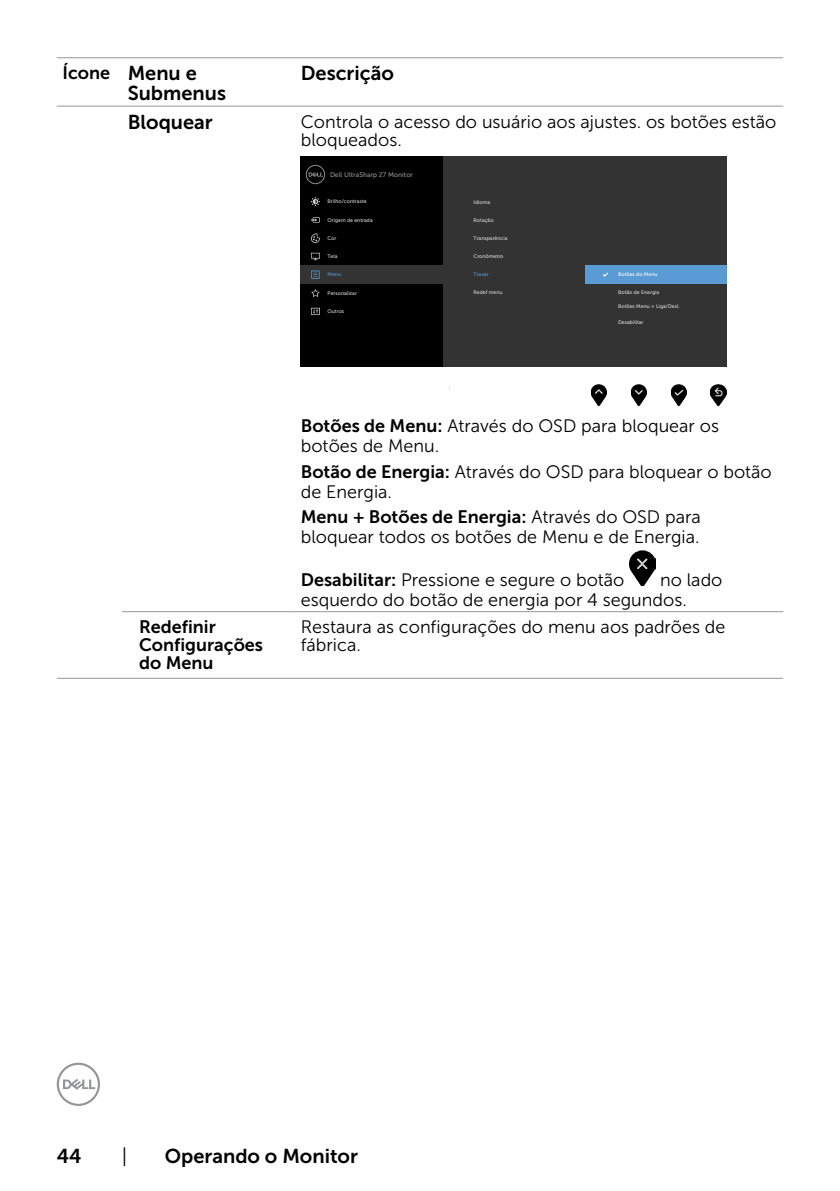
<style>
.page{position:relative;width:840px;height:1191px;background:#fff}
.page>*{position:absolute;margin:0;border:0;box-sizing:border-box;transform-origin:0 0}
.Table_Head{font:20px/20px "Museo Sans For Dell 700";color:#000}
.t1{font:20px "Museo Sans For Dell 300";color:#000}
.Table_Paragraph{font:18px/20px "Museo Sans For Dell 300";color:#000}
.Table_Paragraph-Inde{font:18px/18px "Museo Sans For Dell 700";color:#000}
.table_paragraph_OSD{font:18px "Museo Sans For Dell 700";color:#000}
.t2{font:6.8px "Museo Sans For Dell 500";color:#939393}
.t3{font:5.2px "Museo Sans For Dell 500";color:#d9d9d9}
.t4{font:5.2px "Museo Sans For Dell 500";color:#fff}
.t5{font:5.2px "Museo Sans For Dell 500";color:#5b9bd5}
.s1{font-family:"Museo Sans For Dell 700"}
</style>
<div class="page">
<svg style="left:57px;top:1062px;width:43px;height:44px"></svg>
<hr style="left:57px;top:106px;width:65px;height:1px;background:#939598">
<hr style="left:122px;top:106px;width:173px;height:1px;background:#939598">
<hr style="left:295px;top:106px;width:487px;height:1px;background:#939598">
<hr style="left:57px;top:57px;width:65px;height:1px;background:#939598">
<hr style="left:122px;top:57px;width:173px;height:1px;background:#939598">
<hr style="left:295px;top:57px;width:487px;height:1px;background:#939598">
<hr style="left:122px;top:611px;width:173px;height:1px;background:#939598">
<hr style="left:295px;top:611px;width:487px;height:1px;background:#939598">
<hr style="left:57px;top:678px;width:65px;height:1px;background:#939598">
<hr style="left:122px;top:678px;width:173px;height:1px;background:#939598">
<hr style="left:295px;top:678px;width:487px;height:1px;background:#939598">
<div style="left:300px;top:156px;width:426px;height:210px;background:#333"></div>
<div style="left:300px;top:156px;width:142px;height:36px;background:#000"></div>
<svg style="left:305px;top:165px;width:20px;height:19px"></svg>
<div style="left:300px;top:211px;width:142px;height:18px;background:#000"></div>
<div style="left:300px;top:229px;width:142px;height:18px;background:#000"></div>
<div style="left:300px;top:247px;width:142px;height:18px;background:#000"></div>
<div style="left:300px;top:284px;width:142px;height:18px;background:#000"></div>
<div style="left:300px;top:302px;width:142px;height:18px;background:#000"></div>
<div style="left:300px;top:320px;width:142px;height:19px;background:#000"></div>
<div style="left:300px;top:339px;width:142px;height:18px;background:#000"></div>
<div style="left:300px;top:357px;width:142px;height:9px;background:#000"></div>
<div style="left:300px;top:192px;width:142px;height:19px;background:#000"></div>
<div style="left:584px;top:265px;width:142px;height:19px;background:#5b9bd5"></div>
<svg style="left:311px;top:217px;width:9px;height:6px"></svg>
<svg style="left:311px;top:253px;width:9px;height:7px"></svg>
<svg style="left:311px;top:270px;width:8px;height:9px"></svg>
<svg style="left:311px;top:289px;width:8px;height:8px"></svg>
<svg style="left:311px;top:308px;width:9px;height:7px"></svg>
<svg style="left:311px;top:197px;width:9px;height:9px"></svg>
<svg style="left:311px;top:233px;width:9px;height:10px"></svg>
<img style="left:591px;top:384px;width:15px;height:21px">
<img style="left:631px;top:384px;width:15px;height:21px">
<img style="left:671px;top:384px;width:15px;height:21px">
<img style="left:710px;top:384px;width:16px;height:21px">
<img style="left:629px;top:551px;width:26px;height:35px">
<p class="table_paragraph_OSD" style="left:62px;top:62px;width:49px">Ícone</p>
<p class="Table_Head" style="left:128px;top:63px;width:100px">Menu e<br>Submenus</p>
<p class="Table_Head" style="left:300px;top:63px;width:95px">Descrição</p>
<p class="Table_Head" style="left:128px;top:112px;width:87px">Bloquear</p>
<p class="Table_Paragraph" style="left:300px;top:112px;width:477px;line-height:18px">Controla o acesso do usuário aos ajustes. os botões estão bloqueados.</p>
<p class="t2" style="left:330px;top:171px;width:84px">Dell UltraSharp 27 Monitor</p>
<p class="t3" style="left:327px;top:199px;width:41px">Brilho/contraste</p>
<p class="t3" style="left:327px;top:217px;width:47px">Origem de entrada</p>
<p class="t3" style="left:327px;top:235px;width:10px">Cor</p>
<p class="t3" style="left:327px;top:253px;width:12px">Tela</p>
<p class="t5" style="left:327px;top:272px;width:15px">Menu</p>
<p class="t3" style="left:327px;top:308px;width:18px">Outros</p>
<p class="t3" style="left:327px;top:290px;width:31px">Personalizar</p>
<p class="t3" style="left:473px;top:199px;width:18px">Idioma</p>
<p class="t3" style="left:473px;top:235px;width:35px">Transparência</p>
<p class="t3" style="left:473px;top:254px;width:31px">Cronômetro</p>
<p class="t5" style="left:473px;top:272px;width:17px">Travar</p>
<p class="t3" style="left:473px;top:290px;width:31px">Redef menu</p>
<p class="t3" style="left:617px;top:290px;width:42px">Botão de Energia</p>
<p class="t3" style="left:617px;top:304px;width:63px">Botões Menu + Liga/Desl.</p>
<p class="t3" style="left:617px;top:319px;width:27px">Desabilitar</p>
<p class="t3" style="left:473px;top:217px;width:21px">Rotação</p>
<p class="t4" style="left:617px;top:272px;width:41px">Botões do Menu</p>
<p class="Table_Paragraph" style="left:300px;top:416px;width:419px"><span class="s1">Botões de Menu:</span> Através do OSD para bloquear os botões de Menu.</p>
<p class="Table_Paragraph" style="left:300px;top:461px;width:472px"><span class="s1">Botão de Energia:</span> Através do OSD para bloquear o botão de Energia.</p>
<p class="Table_Paragraph" style="left:300px;top:507px;width:401px"><span class="s1">Menu + Botões de Energia:</span> Através do OSD para bloquear todos os botões de Menu e de Energia.</p>
<p class="Table_Paragraph" style="left:300px;top:570px;width:325px"><span class="s1">Desabilitar:</span> Pressione e segure o botão</p>
<p class="Table_Paragraph" style="left:300px;top:570px;width:423px;text-indent:359px">no lado esquerdo do botão de energia por 4 segundos.</p>
<p class="Table_Paragraph-Inde" style="left:139px;top:617px;width:125px">Redefinir<br>Configurações do Menu</p>
<p class="Table_Paragraph" style="left:300px;top:617px;width:426px;line-height:18px">Restaura as configurações do menu aos padrões de fábrica.</p>
<p class="Table_Head" style="left:57px;top:1145px;width:26px">44</p>
<p class="t1" style="left:122px;top:1145px;width:7px">|</p>
<p class="Table_Head" style="left:165px;top:1145px;width:194px">Operando o Monitor</p>
</div>
